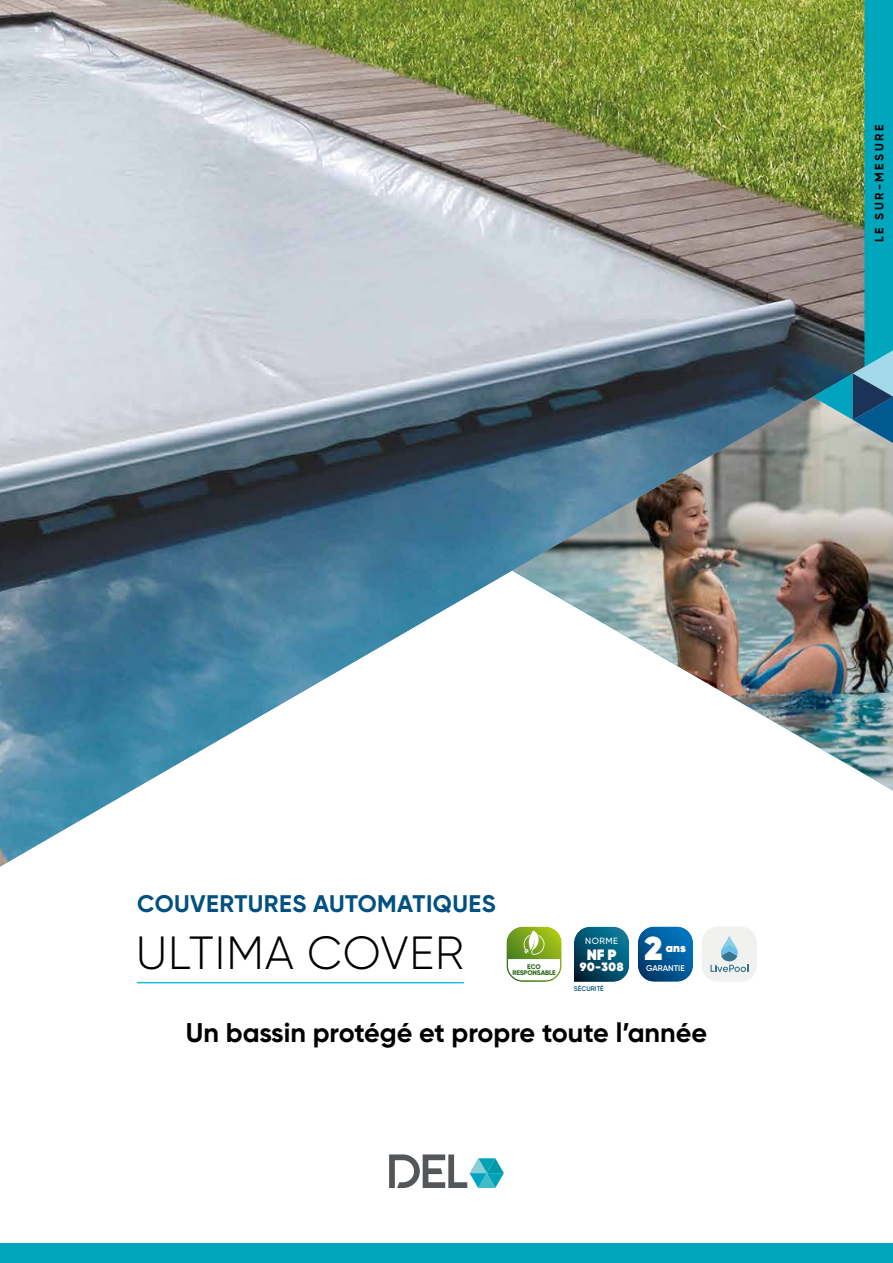
<style>
.page{position:relative;width:893px;height:1263px;background:#fff}
.page>*{position:absolute;margin:0;border:0;box-sizing:border-box;transform-origin:0 0}
.t1{font:300 46.5px "Gilroy";letter-spacing:.02em;color:#000}
.t2{font:800 33px "Gilroy";color:#fff}
.t3{font:700 27px "Gilroy";color:#000}
.t4{font:700 24px "Gilroy";letter-spacing:.02em;color:#005082}
.t5{font:800 15px "Gilroy";color:#fff}
.t6{font:700 12px "Gilroy";letter-spacing:.21em;color:#000}
.t7{font:800 12px "Gilroy";letter-spacing:.04em;color:#fff}
.t8{font:500 9px "Gilroy";letter-spacing:.06em;color:#fff}
.t9{font:600 8.25px "Gilroy";color:#fff}
.t10{font:800 6.75px "Gilroy";letter-spacing:-.025em;color:#316d1e}
.t11{font:600 6.75px "Gilroy";color:#005977}
</style>
<div class="page">
<img style="left:0;top:0;width:893px;height:867px">
<img style="left:813px;top:0;width:80px;height:443px">
<hr style="left:137px;top:982px;width:327px;height:1px;background:#1dbadf">
<svg style="left:574px;top:927px;width:55px;height:55px;background:#105c76"></svg>
<svg style="left:506px;top:927px;width:56px;height:55px"></svg>
<svg style="left:638px;top:926px;width:55px;height:56px;background:#1768a0"></svg>
<div style="left:702px;top:926px;width:55px;height:56px;background:#f1f1f0;border-radius:16px"></div>
<svg style="left:710px;top:936px;width:38px;height:36px"></svg>
<div style="left:0;top:1244px;width:893px;height:19px;background:#00a7bc"></div>
<svg style="left:389px;top:1154px;width:115px;height:34px"></svg>
<p class="t6" style="left:873px;top:242px;width:119px;rotate:-90deg">LE SUR-MESURE</p>
<p class="t4" style="left:137px;top:891px;width:360px">COUVERTURES AUTOMATIQUES</p>
<h1 class="t1" style="left:136px;top:931px;width:329px">ULTIMA COVER</h1>
<p class="t8" style="left:585px;top:936px;width:34px">NORME</p>
<p class="t5" style="left:587px;top:947px;width:31px">NF P</p>
<p class="t10" style="left:527px;top:963px;width:15px">ECO</p>
<p class="t7" style="left:580px;top:962px;width:45px">90-308</p>
<p class="t10" style="left:512px;top:970px;width:45px">RESPONSABLE</p>
<p class="t11" style="left:574px;top:985px;width:31px">SÉCURITÉ</p>
<p class="t2" style="left:645px;top:934px;width:20px">2</p>
<p class="t7" style="left:666px;top:942px;width:21px">ans</p>
<p class="t9" style="left:646px;top:965px;width:40px">GARANTIE</p>
<p class="t3" style="left:186px;top:1018px;width:523px">Un bassin protégé et propre toute l’année</p>
</div>
